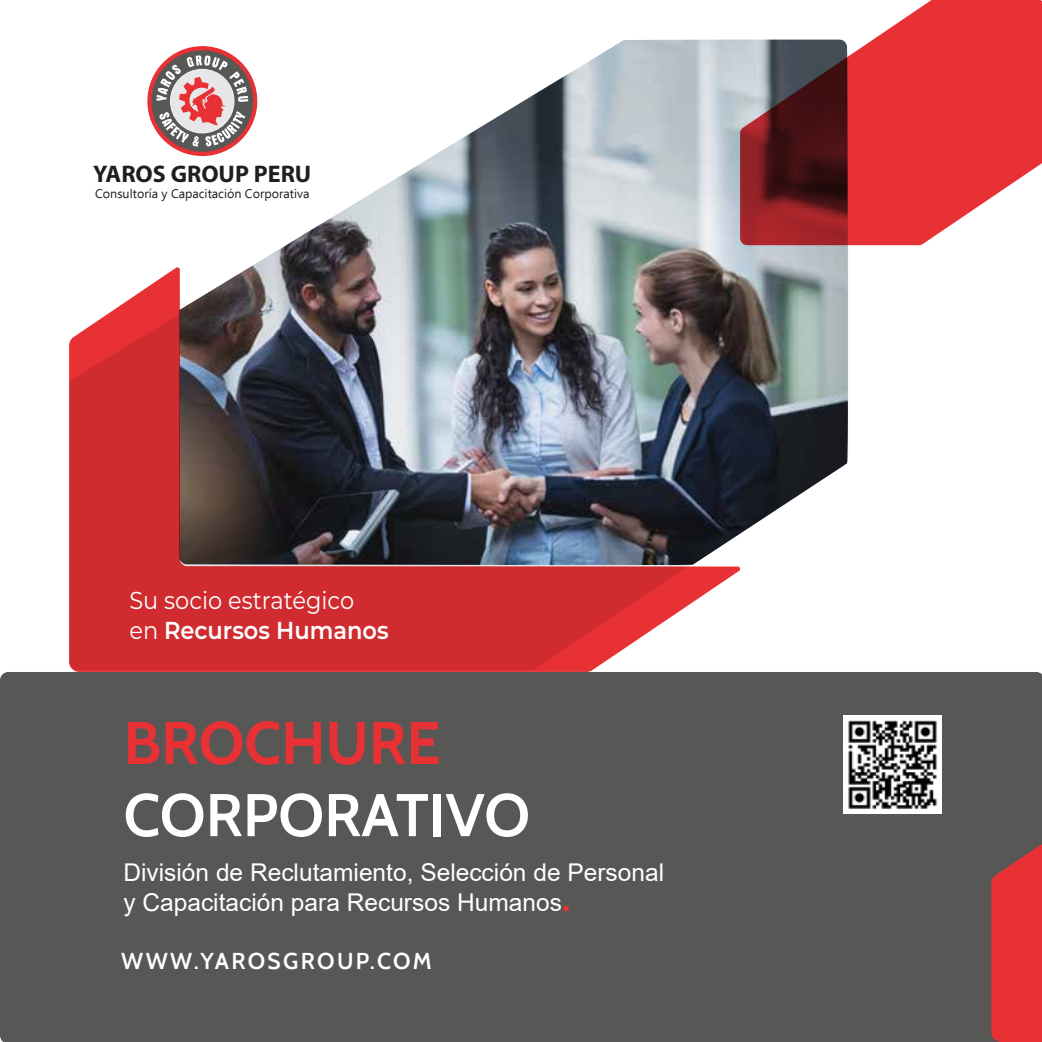
<style>
.page{position:relative;width:1042px;height:1042px;background:#fff}
.page>*{position:absolute;margin:0;border:0;box-sizing:border-box;transform-origin:0 0}
.t1{font:600 60.02px "Cabin";color:#fff}
.t2{font:700 60.02px "Cabin";color:#e73135}
.t3{font:24.5px/29.4px "Arial";color:#fff}
.t4{font:24.5px/29.4px "Montserrat";color:#fff;scale:.92 1}
.t5{font:700 24.15px "Myriad Pro";color:#1e1e1c}
.t6{font:600 22.93px "Cabin";letter-spacing:.1em;color:#fff}
.t7{font:12.6px "Ebrima";color:#1e1e1c}
.s1{font-weight:600}
.s2{font-weight:900;color:#e73135}
</style>
<div class="page">
<div style="left:0;top:672px;width:1042px;height:370px;background:#575756"></div>
<img style="left:179px;top:40px;width:669px;height:494px">
<svg style="left:740px;top:0;width:302px;height:245px;fill:#e73135"></svg>
<svg style="left:991px;top:844px;width:51px;height:198px"></svg>
<img style="left:69px;top:267px;width:671px;height:405px">
<div style="left:147px;top:46px;width:110px;height:110px;background:#e73135;border-radius:50%"></div>
<div style="left:151px;top:50px;width:102px;height:102px;background:#575756;border-radius:50%"></div>
<svg style="left:156px;top:55px;width:92px;height:92px"></svg>
<img style="left:843px;top:715px;width:98px;height:98px">
<p class="t5" style="left:93px;top:159px;width:219px">YAROS GROUP PERU</p>
<p class="t7" style="left:95px;top:184px;width:216px">Consultoría y Capacitación Corporativa</p>
<p class="t4" style="left:129px;top:585px;width:283px">Su socio estratégico en <span class="s1">Recursos Humanos</span></p>
<h1 class="t2" style="left:123px;top:707px;width:318px">BROCHURE</h1>
<h1 class="t1" style="left:123px;top:778px;width:408px">CORPORATIVO</h1>
<p class="t3" style="left:123px;top:858px;width:542px">División de Reclutamiento, Selección de Personal y Capacitación para Recursos Humanos<span class="s2">.</span></p>
<p class="t6" style="left:121px;top:947px;width:312px">WWW.YAROSGROUP.COM</p>
</div>
